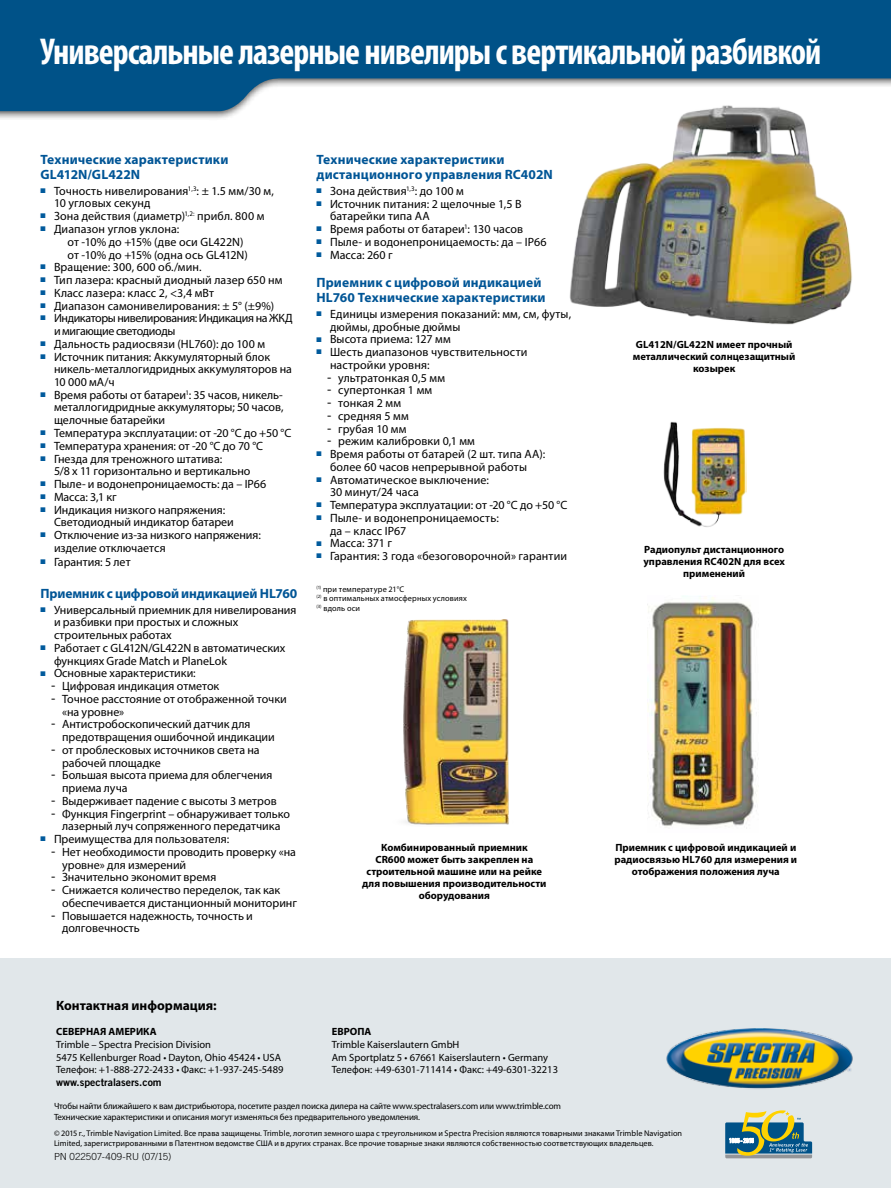
<style>
.page{position:relative;width:891px;height:1188px;background:#fff}
.page>*{position:absolute;margin:0;border:0;box-sizing:border-box;transform-origin:0 0}
.t1{font:700 condensed 37.5px "Myriad Pro";letter-spacing:-.025em;color:#fff;scale:.95 1}
.t2{font:700 13.5px/15px "Myriad Pro";letter-spacing:.01em;color:#005596}
.t3{font:700 13.5px "Myriad Pro";letter-spacing:-.01em;color:#005596}
.t4{font:700 13.5px "Myriad Pro";color:#000}
.t5{font:12px/12.8px "Myriad Pro";color:#000}
.t6{font:12px/12.8px "Myriad Pro";letter-spacing:-.03em;color:#000}
.t7{font:700 10.5px/12px "Myriad Pro";color:#000;text-align:center}
.t8{font:10.5px/12.6px "Myriad Pro";color:#000}
.t9{font:10.5px "Trade Gothic LT Std Bd 2";color:#000}
.t10{font:300 9.75px "Trade Gothic LT Std";letter-spacing:-.005em;color:#000}
.t11{font:9px/10.5px "Myriad Pro";letter-spacing:-.015em;color:#000}
.t12{font:8.25px/9px "Myriad Pro";letter-spacing:.01em;color:#000}
.s1{font-family:"Tahoma"}
</style>
<div class="page">
<div style="left:0;top:958px;width:891px;height:230px;background:#e1e7ea"></div>
<div style="left:0;top:0;width:891px;height:121px;background:#000;opacity:.75"></div>
<svg style="left:0;top:0;width:891px;height:113px;background:#2c6e9a"></svg>
<img style="left:663px;top:421px;width:84px;height:106px">
<img style="left:553px;top:99px;width:306px;height:226px">
<img style="left:647px;top:596px;width:112px;height:233px">
<img style="left:403px;top:620px;width:106px;height:205px">
<img style="left:666px;top:1028px;width:187px;height:61px">
<svg style="left:725px;top:1110px;width:87px;height:48px"></svg>
<h1 class="t1" style="left:40px;top:28px;width:824px">Универсальные лазерные нивелиры с вертикальной разбивкой</h1>
<p class="t2" style="left:40px;top:151px;width:189px">Технические характеристики<br>GL412N/GL422N</p>
<p class="t5" style="left:54px;top:184px;width:222px;text-indent:-14px"><sup>■</sup> Точность нивелирования<sup>1,3</sup>: ± 1.5 мм/30 м,<br>10 угловых секунд</p>
<p class="t5" style="left:41px;top:210px;width:225px"><sup>■</sup> Зона действия (диаметр)<sup>1,2:</sup> прибл. 800 м</p>
<p class="t5" style="left:68px;top:222px;width:182px;text-indent:-27px"><sup>■</sup> Диапазон углов уклона:<br>от -10% до +15% (две оси GL422N) от -10% до +15% (одна ось GL412N)</p>
<p class="t5" style="left:41px;top:261px;width:163px"><sup>■</sup> Вращение: 300, 600 об./мин.</p>
<p class="t5" style="left:41px;top:273px;width:244px"><sup>■</sup> Тип лазера: красный диодный лазер 650 нм</p>
<p class="t5" style="left:41px;top:286px;width:175px"><sup>■</sup> Класс лазера: класс 2, &lt;3,4 мВт</p>
<p class="t5" style="left:41px;top:299px;width:235px"><sup>■</sup> Диапазон самонивелирования: ± 5° (±9%)</p>
<p class="t6" style="left:54px;top:312px;width:240px;text-indent:-13px"><sup>■</sup> Индикаторы нивелирования: Индикация на ЖКД и мигающие светодиоды</p>
<p class="t5" style="left:41px;top:337px;width:226px"><sup>■</sup> Дальность радиосвязи (HL760): до 100 м</p>
<p class="t5" style="left:54px;top:350px;width:240px;text-indent:-13px"><sup>■</sup> Источник питания: Аккумуляторный блок никель-металлогидридных аккумуляторов на<br>10 000 мА/ч</p>
<p class="t5" style="left:54px;top:388px;width:231px;text-align:justify;text-indent:-14px"><sup>■</sup> Время работы от батареи<sup>1</sup>: 35 часов, никель&shy;металлогидридные аккумуляторы; 50 часов, щелочные батарейки</p>
<p class="t5" style="left:41px;top:426px;width:252px"><sup>■</sup> Температура эксплуатации: от -20 °C до +50 °C</p>
<p class="t5" style="left:41px;top:439px;width:224px"><sup>■</sup> Температура хранения: от -20 °C до 70 °C</p>
<p class="t5" style="left:54px;top:452px;width:198px;text-indent:-13px"><sup>■</sup> Гнезда для треножного штатива:<br>5/8 x 11 горизонтально и вертикально</p>
<p class="t5" style="left:41px;top:477px;width:227px"><sup>■</sup> Пыле- и водонепроницаемость: да – IP66</p>
<p class="t5" style="left:41px;top:490px;width:78px"><sup>■</sup> Масса: 3,1 кг</p>
<p class="t5" style="left:54px;top:503px;width:181px;text-indent:-13px"><sup>■</sup> Индикация низкого напряжения:<br>Светодиодный индикатор батареи</p>
<p class="t5" style="left:54px;top:528px;width:208px;text-indent:-13px"><sup>■</sup> Отключение из-за низкого напряжения: изделие отключается</p>
<p class="t5" style="left:41px;top:556px;width:92px"><sup>■</sup> Гарантия: 5 лет</p>
<p class="t3" style="left:40px;top:584px;width:258px">Приемник с цифровой индикацией HL760</p>
<p class="t5" style="left:54px;top:603px;width:244px;text-indent:-13px"><sup>■</sup> Универсальный приемник для нивелирования и разбивки при простых и сложных строительных работах</p>
<p class="t5" style="left:54px;top:641px;width:233px;text-indent:-13px"><sup>■</sup> Работает с GL412N/GL422N в автоматических функциях Grade Match и PlaneLok</p>
<p class="t5" style="left:41px;top:667px;width:157px"><sup>■</sup> Основные характеристики:</p>
<p class="t5" style="left:51px;top:680px;width:170px"><span class="s1">-</span> Цифровая индикация отметок</p>
<p class="t5" style="left:62px;top:692px;width:226px;text-indent:-11px"><span class="s1">-</span> Точное расстояние от отображенной точки «на уровне»</p>
<p class="t5" style="left:62px;top:718px;width:214px;text-indent:-11px"><span class="s1">-</span> Антистробоскопический датчик для предотвращения ошибочной индикации</p>
<p class="t5" style="left:62px;top:743px;width:199px;text-indent:-11px"><span class="s1">-</span> от проблесковых источников света на рабочей площадке</p>
<p class="t5" style="left:62px;top:769px;width:212px;text-indent:-11px"><span class="s1">-</span> Большая высота приема для облегчения приема луча</p>
<p class="t5" style="left:51px;top:794px;width:227px"><span class="s1">-</span> Выдерживает падение с высоты 3 метров</p>
<p class="t5" style="left:51px;top:807px;width:240px;text-align:center"><span class="s1">-</span> Функция Fingerprint – обнаруживает только лазерный луч сопряженного передатчика</p>
<p class="t5" style="left:41px;top:833px;width:190px"><sup>■</sup> Преимущества для пользователя:</p>
<p class="t5" style="left:62px;top:845px;width:236px;text-indent:-11px"><span class="s1">-</span> Нет необходимости проводить проверку «на уровне» для измерений</p>
<p class="t5" style="left:51px;top:871px;width:166px"><span class="s1">-</span> Значительно экономит время</p>
<p class="t5" style="left:62px;top:884px;width:236px;text-indent:-11px"><span class="s1">-</span> Снижается количество переделок, так как обеспечивается дистанционный мониторинг</p>
<p class="t5" style="left:62px;top:909px;width:192px;text-indent:-11px"><span class="s1">-</span> Повышается надежность, точность и долговечность</p>
<p class="t2" style="left:316px;top:151px;width:238px">Технические характеристики дистанционного управления RC402N</p>
<p class="t5" style="left:317px;top:184px;width:149px"><sup>■</sup> Зона действия<sup>1,3</sup>: до 100 м</p>
<p class="t5" style="left:330px;top:197px;width:193px;text-indent:-13px"><sup>■</sup> Источник питания: 2 щелочные 1,5 В батарейки типа AA</p>
<p class="t5" style="left:317px;top:222px;width:208px"><sup>■</sup> Время работы от батареи<sup>1</sup>: 130 часов</p>
<p class="t5" style="left:317px;top:235px;width:232px"><sup>■</sup> Пыле- и водонепроницаемость: да – IP66</p>
<p class="t5" style="left:317px;top:248px;width:78px"><sup>■</sup> Масса: 260 г</p>
<p class="t2" style="left:316px;top:275px;width:231px">Приемник с цифровой индикацией<br>HL760 Технические характеристики</p>
<p class="t5" style="left:330px;top:307px;width:243px;text-indent:-13px"><sup>■</sup> Единицы измерения показаний: мм, см, футы, дюймы, дробные дюймы</p>
<p class="t5" style="left:317px;top:333px;width:136px"><sup>■</sup> Высота приема: 127 мм</p>
<p class="t5" style="left:330px;top:346px;width:199px;text-indent:-13px"><sup>■</sup> Шесть диапазонов чувствительности настройки уровня:</p>
<p class="t5" style="left:327px;top:371px;width:119px"><span class="s1">-</span> ультратонкая 0,5 мм</p>
<p class="t5" style="left:327px;top:384px;width:106px"><span class="s1">-</span> супертонкая 1 мм</p>
<p class="t5" style="left:327px;top:397px;width:75px"><span class="s1">-</span> тонкая 2 мм</p>
<p class="t5" style="left:327px;top:409px;width:83px"><span class="s1">-</span> средняя 5 мм</p>
<p class="t5" style="left:327px;top:422px;width:81px"><span class="s1">-</span> грубая 10 мм</p>
<p class="t5" style="left:327px;top:435px;width:149px"><span class="s1">-</span> режим калибровки 0,1 мм</p>
<p class="t5" style="left:317px;top:448px;width:230px;text-align:center"><sup>■</sup> Время работы от батарей (2 шт. типа AA): более 60 часов непрерывной работы</p>
<p class="t5" style="left:330px;top:473px;width:160px;text-indent:-13px"><sup>■</sup> Автоматическое выключение:<br>30 минут/24 часа</p>
<p class="t5" style="left:317px;top:499px;width:252px"><sup>■</sup> Температура эксплуатации: от -20 °C до +50 °C</p>
<p class="t5" style="left:330px;top:511px;width:170px;text-indent:-13px"><sup>■</sup> Пыле- и водонепроницаемость: да – класс IP67</p>
<p class="t5" style="left:317px;top:537px;width:77px"><sup>■</sup> Масса: 371 г</p>
<p class="t5" style="left:317px;top:550px;width:252px"><sup>■</sup> Гарантия: 3 года «безоговорочной» гарантии</p>
<p class="t12" style="left:316px;top:584px;width:152px"><sup>(1)</sup> при температуре 21°C<br><sup>(2)</sup> в оптимальных атмосферных условиях</p>
<p class="t12" style="left:316px;top:603px;width:45px"><sup>(3)</sup> вдоль оси</p>
<p class="t7" style="left:362px;top:841px;width:186px">Комбинированный приемник<br>CR600 может быть закреплен на строительной машине или на рейке для повышения производительности оборудования</p>
<p class="t4" style="left:56px;top:997px;width:162px">Контактная информация:</p>
<p class="t7" style="left:56px;top:1025px;width:102px">СЕВЕРНАЯ АМЕРИКА</p>
<p class="t8" style="left:56px;top:1038px;width:229px">Trimble – Spectra Precision Division<br>5475 Kellenburger Road • Dayton, Ohio 45424 • USA<br>Телефон: +1-888-272-2433 • Факс: +1-937-245-5489</p>
<p class="t9" style="left:56px;top:1075px;width:107px">www.spectralasers.com</p>
<p class="t7" style="left:332px;top:1025px;width:41px">ЕВРОПА</p>
<p class="t8" style="left:332px;top:1038px;width:228px">Trimble Kaiserslautern GmbH<br>Am Sportplatz 5 • 67661 Kaiserslautern • Germany<br>Телефон: +49-6301-711414 • Факс: +49-6301-32213</p>
<p class="t7" style="left:633px;top:338px;width:164px">GL412N/GL422N имеет прочный металлический солнцезащитный козырек</p>
<p class="t7" style="left:643px;top:543px;width:143px">Радиопульт дистанционного управления RC402N для всех применений</p>
<p class="t7" style="left:614px;top:841px;width:184px">Приемник с цифровой индикацией и радиосвязью HL760 для измерения и отображения положения луча</p>
<p class="t11" style="left:54px;top:1101px;width:509px">Чтобы найти ближайшего к вам дистрибьютора, посетите раздел поиска дилера на сайте www.spectralasers.com или www.trimble.com<br>Технические характеристики и описания могут изменяться без предварительного уведомления.</p>
<p class="t12" style="left:54px;top:1128px;width:630px;line-height:9.9px">© 2015 г., Trimble Navigation Limited. Все права защищены. Trimble, логотип земного шара с треугольником и Spectra Precision являются товарными знаками Trimble Navigation<br>Limited, зарегистрированными в Патентном ведомстве США и в других странах. Все прочие товарные знаки являются собственностью соответствующих владельцев.</p>
<p class="t10" style="left:54px;top:1151px;width:119px">PN 022507-409-RU (07/15)</p>
</div>
